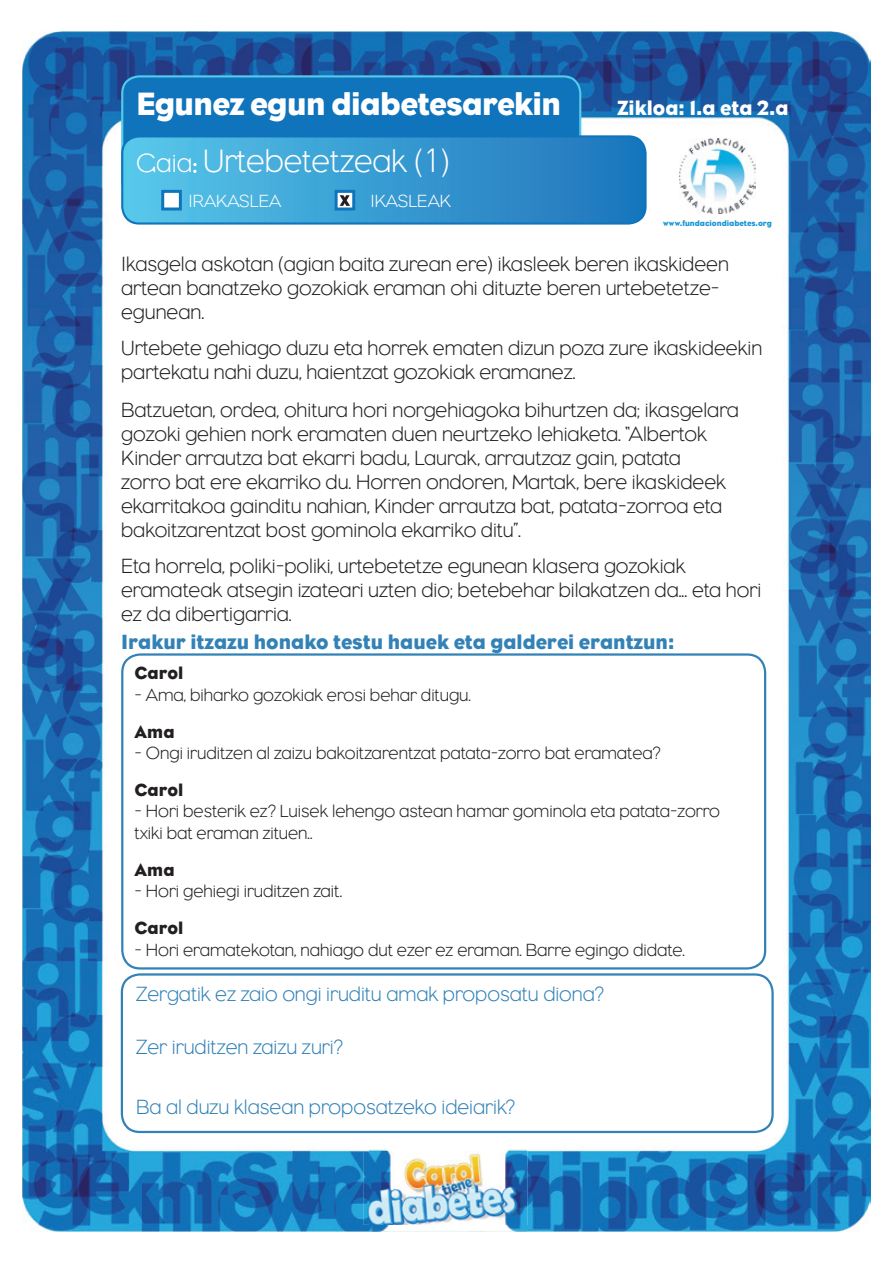
<style>
.page{position:relative;width:893px;height:1263px;background:#fff}
.page>*{position:absolute;margin:0;border:0;box-sizing:border-box;transform-origin:0 0}
.t1{font:33px "Eagle";letter-spacing:-.02em;color:#fff}
.t2{font:300 33px "Eagle";color:#fff}
.t3{font:300 27px "Eagle";color:#fff}
.t4{font:300 21px/24px "Eagle";color:#231f20}
.t5{font:300 21px "Eagle";color:#3282b7}
.t6{font:21px "Eagle";color:#3282b7}
.t7{font:21px "Eagle";color:#fff}
.t8{font:300 18px/21.6px "Eagle";color:#231f20}
.t9{font:18px "Eagle";color:#231f20}
.t10{font:300 18px "Eagle";color:#fff}
.t11{font:8.25px "Eagle";color:#1796d5}
.s1{font-family:"DIN"}
</style>
<div class="page">
<img style="left:22px;top:31px;width:849px;height:1200px">
<div style="left:121px;top:75px;width:460px;height:60px;background:#1074bc"></div>
<svg style="left:121px;top:135px;width:526px;height:90px;background:#389bd1"></svg>
<svg style="left:161px;top:190px;width:21px;height:20px"></svg>
<img style="left:680px;top:139px;width:76px;height:75px">
<img style="left:369px;top:1136px;width:157px;height:96px">
<img style="left:364px;top:1151px;width:164px;height:74px">
<svg style="left:192px;top:162px;width:6px;height:12px"></svg>
<svg style="left:335px;top:190px;width:20px;height:20px"></svg>
<svg style="left:121px;top:653px;width:645px;height:316px"></svg>
<svg style="left:121px;top:973px;width:653px;height:160px"></svg>
<h1 class="t1" style="left:136px;top:85px;width:426px">Egunez egun diabetesarekin</h1>
<p class="t3" style="left:136px;top:148px;width:58px">Gaia</p>
<p class="t10" style="left:189px;top:191px;width:94px">IRAKASLEA</p>
<p class="t10" style="left:370px;top:191px;width:82px">IKASLEAK</p>
<h1 class="t2" style="left:203px;top:142px;width:248px">Urtebetetzeak (<span class="s1">1</span>)</h1>
<p class="t7" style="left:617px;top:96px;width:173px">Zikloa: 1.a eta 2.a</p>
<p class="t11" style="left:663px;top:218px;width:110px">www.fundaciondiabetes.org</p>
<p class="t4" style="left:121px;top:252px;width:609px">Ikasgela askotan (agian baita zurean ere) ikasleek beren ikaskideen artean banatzeko gozokiak eraman ohi dituzte beren urtebetetze&shy;egunean.</p>
<p class="t4" style="left:121px;top:336px;width:642px">Urtebete gehiago duzu eta horrek ematen dizun poza zure ikaskideekin partekatu nahi duzu, haientzat gozokiak eramanez.</p>
<p class="t4" style="left:121px;top:398px;width:619px">Batzuetan, ordea, ohitura hori norgehiagoka bihurtzen da; ikasgelara gozoki gehien nork eramaten duen neurtzeko lehiaketa. “Albertok Kinder arrautza bat ekarri badu, Laurak, arrautzaz gain, patata<br>zorro bat ere ekarriko du. Horren ondoren, Martak, bere ikaskideek ekarritakoa gainditu nahian, Kinder arrautza bat, patata-zorroa eta bakoitzarentzat bost gominola ekarriko ditu”.</p>
<p class="t4" style="left:121px;top:554px;width:641px">Eta horrela, poliki-poliki, urtebetetze egunean klasera gozokiak eramateak atsegin izateari uzten dio; betebehar bilakatzen da... eta hori ez da dibertigarria.</p>
<p class="t6" style="left:121px;top:630px;width:555px">Irakur itzazu honako testu hauek eta galderei erantzun:</p>
<p class="t9" style="left:135px;top:663px;width:50px">Carol</p>
<p class="t8" style="left:135px;top:684px;width:338px">- Ama, biharko gozokiak erosi behar ditugu.</p>
<p class="t9" style="left:135px;top:721px;width:42px">Ama</p>
<p class="t8" style="left:135px;top:742px;width:527px">- Ongi iruditzen al zaizu bakoitzarentzat patata-zorro bat eramatea?</p>
<p class="t9" style="left:135px;top:779px;width:50px">Carol</p>
<p class="t8" style="left:135px;top:801px;width:587px">- Hori besterik ez? Luisek lehengo astean hamar gominola eta patata-zorro txiki bat eraman zituen..</p>
<p class="t9" style="left:135px;top:859px;width:42px">Ama</p>
<p class="t8" style="left:135px;top:880px;width:209px">- Hori gehiegi iruditzen zait.</p>
<p class="t9" style="left:135px;top:917px;width:50px">Carol</p>
<p class="t8" style="left:135px;top:939px;width:552px">- Hori eramatekotan, nahiago dut ezer ez eraman. Barre egingo didate.</p>
<p class="t5" style="left:136px;top:982px;width:469px">Zergatik ez zaio ongi iruditu amak proposatu diona?</p>
<p class="t5" style="left:136px;top:1035px;width:208px">Zer iruditzen zaizu zuri?</p>
<p class="t5" style="left:136px;top:1095px;width:380px">Ba al duzu klasean proposatzeko ideiarik?</p>
</div>
